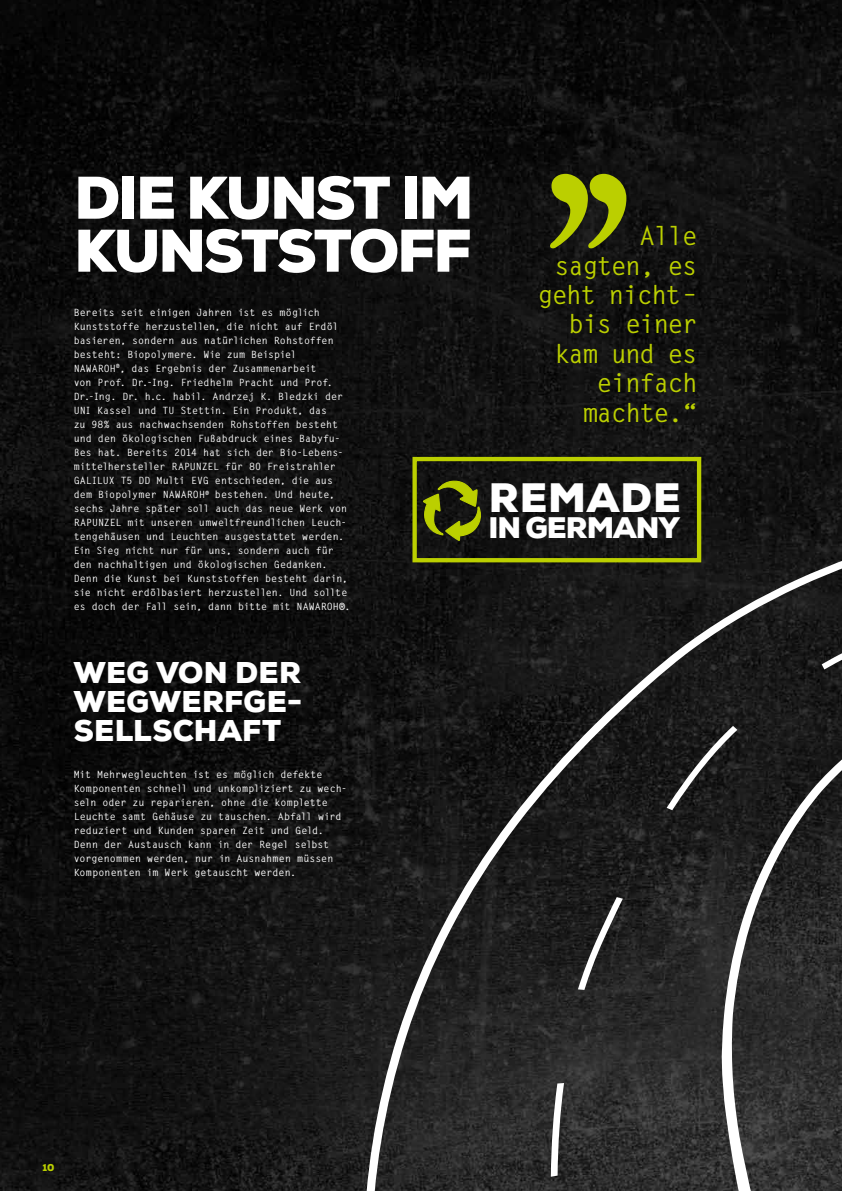
<style>
.page{position:relative;width:842px;height:1191px;background:#fff}
.page>*{position:absolute;margin:0;border:0;box-sizing:border-box;transform-origin:0 0}
.t1{font:900 60px/53px "Nexa";letter-spacing:-.04em;color:#fff}
.t2{font:900 41px "Nexa";letter-spacing:.02em;color:#fff}
.t3{font:900 30px/29px "Nexa";letter-spacing:.01em;color:#fff;text-align:justify}
.t4{font:900 29.7px "Nexa";letter-spacing:-.035em;color:#fff}
.t5{font:700 25.8px/29.4px "Letter Gothic Std";letter-spacing:-.05em;color:#bbcf00;text-align:right}
.t6{font:700 10px/14px "Letter Gothic Std";color:#fff}
.t7{font:900 10px "Nexa";color:#bbcf00}
</style>
<div class="page">
<img style="left:0;top:0;width:842px;height:1191px">
<svg style="left:550px;top:174px;width:76px;height:74px;background:#6a740a"></svg>
<svg style="left:363px;top:465px;width:479px;height:726px;background:#222"></svg>
<svg style="left:551px;top:470px;width:291px;height:721px;background:#2a2a2a"></svg>
<div style="left:412px;top:457px;width:289px;height:105px;border:4px solid #bbcf00"></div>
<svg style="left:422px;top:420px;width:59px;height:228px;background:#282b0f"></svg>
<h1 class="t1" style="left:74px;top:172px;width:401px">DIE KUNST IM<br>KUNSTSTOFF</h1>
<p class="t6" style="left:74px;top:305px;width:278px">Bereits seit einigen Jahren ist es möglich Kunststoffe herzustellen, die nicht auf Erdöl basieren, sondern aus natürlichen Rohstoffen besteht: Biopolymere. Wie zum Beispiel NAWAROH<sup>®</sup>, das Ergebnis der Zusammenarbeit<br>von Prof. Dr.-Ing. Friedhelm Pracht und Prof.<br>Dr.-Ing. Dr. h.c. habil. Andrzej K. Bledzki der UNI Kassel und TU Stettin. Ein Produkt, das<br>zu 98% aus nachwachsenden Rohstoffen besteht und den ökologischen Fußabdruck eines Babyfu&shy;ßes hat. Bereits 2014 hat sich der Bio-Lebens&shy;mittelhersteller RAPUNZEL für 80 Freistrahler GALILUX T5 DD Multi EVG entschieden, die aus dem Biopolymer NAWAROH<sup>®</sup> bestehen. Und heute, sechs Jahre später soll auch das neue Werk von RAPUNZEL mit unseren umweltfreundlichen Leuch&shy;tengehäusen und Leuchten ausgestattet werden.<br>Ein Sieg nicht nur für uns, sondern auch für den nachhaltigen und ökologischen Gedanken.<br>Denn die Kunst bei Kunststoffen besteht darin, sie nicht erdölbasiert herzustellen. Und sollte es doch der Fall sein, dann bitte mit NAWAROH®.</p>
<h3 class="t3" style="left:74px;top:657px;width:230px">WEG VON DER WEGWERFGE-SELLSCHAFT</h3>
<p class="t6" style="left:74px;top:768px;width:275px">Mit Mehrwegleuchten ist es möglich defekte Komponenten schnell und unkompliziert zu wech&shy;seln oder zu reparieren, ohne die komplette Leuchte samt Gehäuse zu tauschen. Abfall wird reduziert und Kunden sparen Zeit und Geld.<br>Denn der Austausch kann in der Regel selbst vorgenommen werden, nur in Ausnahmen müssen Komponenten im Werk getauscht werden.</p>
<h3 class="t5" style="left:538px;top:222px;width:161px">Alle sagten, es geht nicht – bis einer kam und es einfach machte.“</h3>
<h2 class="t2" style="left:489px;top:471px;width:193px">REMADE</h2>
<h3 class="t4" style="left:489px;top:508px;width:193px">IN GERMANY</h3>
<p class="t7" style="left:43px;top:1161px;width:13px">10</p>
</div>
